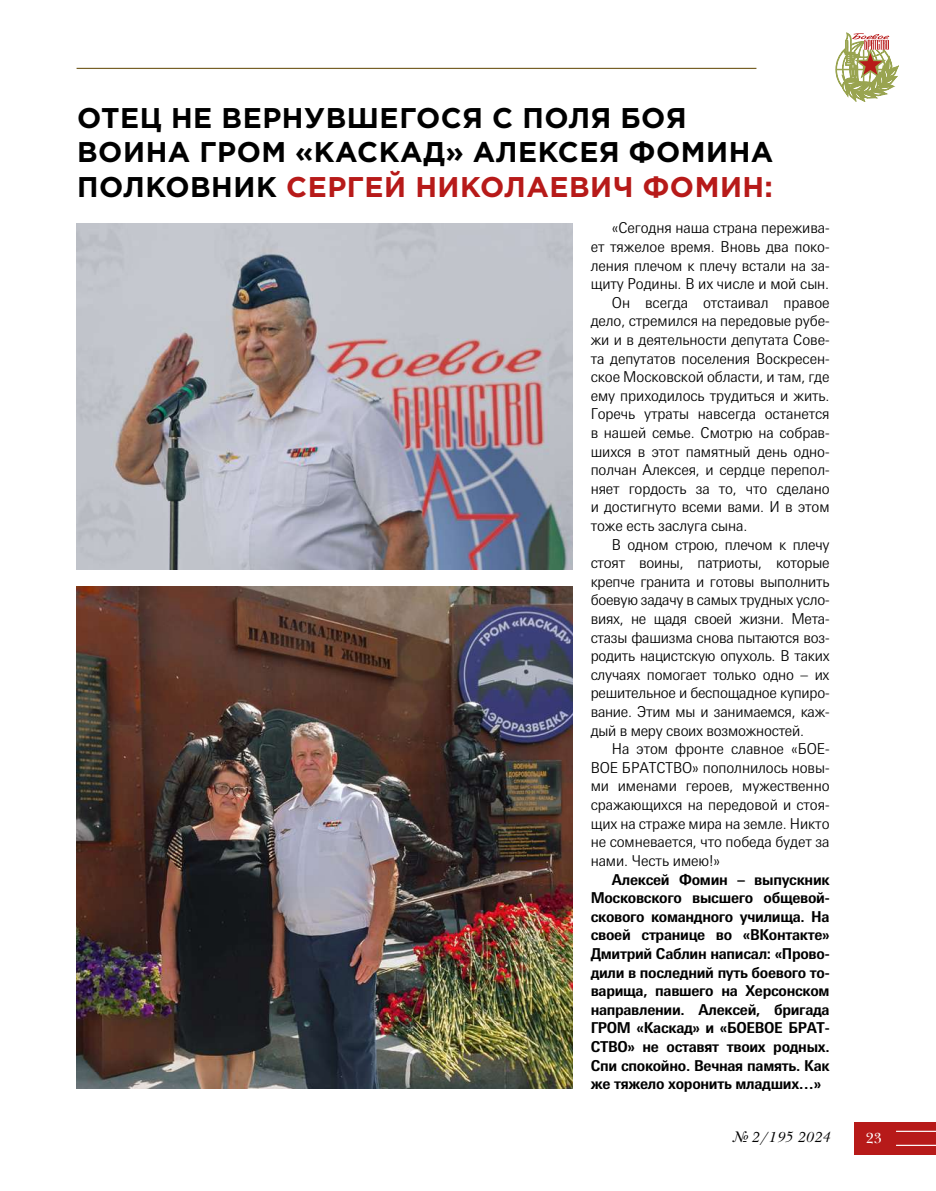
<style>
.page{position:relative;width:936px;height:1191px;background:#fff}
.page>*{position:absolute;margin:0;border:0;box-sizing:border-box;transform-origin:0 0}
.t1{font:700 28.5px/34.2px "Gotham Pro";letter-spacing:.02em;color:#000}
.t2{font:300 15px "Messe Univers";letter-spacing:-.01em;color:#000}
.t3{font:700 15px/18.6px "Messe Univers";letter-spacing:-.02em;color:#000;text-align:justify}
.t4{font:italic 15px "New Baskerville C";letter-spacing:.025em;color:#000}
.t5{font:15px "New Baskerville C";color:#fff}
.s1{color:#b71a19}
</style>
<div class="page">
<svg style="left:835px;top:33px;width:63px;height:68px"></svg>
<div style="left:854px;top:1122px;width:81px;height:32px;background:#b71a19"></div>
<hr style="left:896px;top:1144px;width:39px;height:2px;background:#fff">
<hr style="left:896px;top:1130px;width:39px;height:2px;background:#fff">
<hr style="left:77px;top:68px;width:679px;height:1px;background:#776025">
<img style="left:77px;top:224px;width:495px;height:346px">
<img style="left:77px;top:587px;width:495px;height:502px">
<h1 class="t1" style="left:77px;top:100px;width:697px">ОТЕЦ НЕ ВЕРНУВШЕГОСЯ С ПОЛЯ БОЯ<br>ВОИНА ГРОМ «КАСКАД» АЛЕКСЕЯ ФОМИНА<br>ПОЛКОВНИК <span class="s1">СЕРГЕЙ НИКОЛАЕВИЧ ФОМИН:</span></h1>
<p class="t2" style="left:612px;top:219px;width:219px">«Сегодня наша страна пережива-</p>
<p class="t2" style="left:590px;top:237px;width:240px">ет тяжелое время. Вновь два поко-</p>
<p class="t2" style="left:590px;top:256px;width:240px">ления плечом к плечу встали на за-</p>
<p class="t2" style="left:590px;top:274px;width:240px">щиту Родины. В их числе и мой сын.</p>
<p class="t2" style="left:612px;top:293px;width:219px">Он всегда отстаивал правое</p>
<p class="t2" style="left:590px;top:312px;width:240px">дело, стремился на передовые рубе-</p>
<p class="t2" style="left:590px;top:330px;width:240px">жи и в деятельности депутата Сове-</p>
<p class="t2" style="left:590px;top:349px;width:240px">та депутатов поселения Воскресен-</p>
<p class="t2" style="left:590px;top:367px;width:240px">ское Московской области, и там, где</p>
<p class="t2" style="left:590px;top:386px;width:240px">ему приходилось трудиться и жить.</p>
<p class="t2" style="left:590px;top:405px;width:240px">Горечь утраты навсегда останется</p>
<p class="t2" style="left:590px;top:423px;width:240px">в нашей семье. Смотрю на собрав-</p>
<p class="t2" style="left:590px;top:442px;width:240px">шихся в этот памятный день одно-</p>
<p class="t2" style="left:590px;top:460px;width:240px">полчан Алексея, и сердце перепол-</p>
<p class="t2" style="left:590px;top:479px;width:240px">няет гордость за то, что сделано</p>
<p class="t2" style="left:590px;top:498px;width:240px">и достигнуто всеми вами. И в этом</p>
<p class="t2" style="left:590px;top:516px;width:158px">тоже есть заслуга сына.</p>
<p class="t2" style="left:612px;top:535px;width:219px">В одном строю, плечом к плечу</p>
<p class="t2" style="left:590px;top:553px;width:240px">стоят воины, патриоты, которые</p>
<p class="t2" style="left:590px;top:572px;width:240px">крепче гранита и готовы выполнить</p>
<p class="t2" style="left:590px;top:591px;width:240px">боевую задачу в самых трудных усло-</p>
<p class="t2" style="left:590px;top:609px;width:240px">виях, не щадя своей жизни. Мета-</p>
<p class="t2" style="left:590px;top:628px;width:240px">стазы фашизма снова пытаются воз-</p>
<p class="t2" style="left:590px;top:646px;width:240px">родить нацистскую опухоль. В таких</p>
<p class="t2" style="left:590px;top:665px;width:240px">случаях помогает только одно – их</p>
<p class="t2" style="left:590px;top:684px;width:240px">решительное и беспощадное купиро-</p>
<p class="t2" style="left:590px;top:702px;width:240px">вание. Этим мы и занимаемся, каж-</p>
<p class="t2" style="left:590px;top:721px;width:215px">дый в меру своих возможностей.</p>
<p class="t2" style="left:612px;top:739px;width:219px">На этом фронте славное «БОЕ-</p>
<p class="t2" style="left:590px;top:758px;width:240px">ВОЕ БРАТСТВО» пополнилось новы-</p>
<p class="t2" style="left:590px;top:777px;width:240px">ми именами героев, мужественно</p>
<p class="t2" style="left:590px;top:795px;width:240px">сражающихся на передовой и стоя-</p>
<p class="t2" style="left:590px;top:814px;width:240px">щих на страже мира на земле. Никто</p>
<p class="t2" style="left:590px;top:832px;width:240px">не сомневается, что победа будет за</p>
<p class="t2" style="left:590px;top:851px;width:131px">нами. Честь имею!»</p>
<p class="t3" style="left:590px;top:869px;width:240px;text-indent:21px">Алексей Фомин – выпускник Московского высшего общевой&shy;скового командного училища. На своей странице во «ВКонтакте» Дмитрий Саблин написал: «Прово&shy;дили в последний путь боевого то&shy;варища, павшего на Херсонском направлении. Алексей, бригада ГРОМ «Каскад» и «БОЕВОЕ БРАТ-СТВО» не оставят твоих родных.<br>Спи спокойно. Вечная память. Как же тяжело хоронить младших…»</p>
<p class="t4" style="left:731px;top:1128px;width:99px">№ 2/195 2024</p>
<p class="t5" style="left:865px;top:1129px;width:17px">23</p>
</div>
